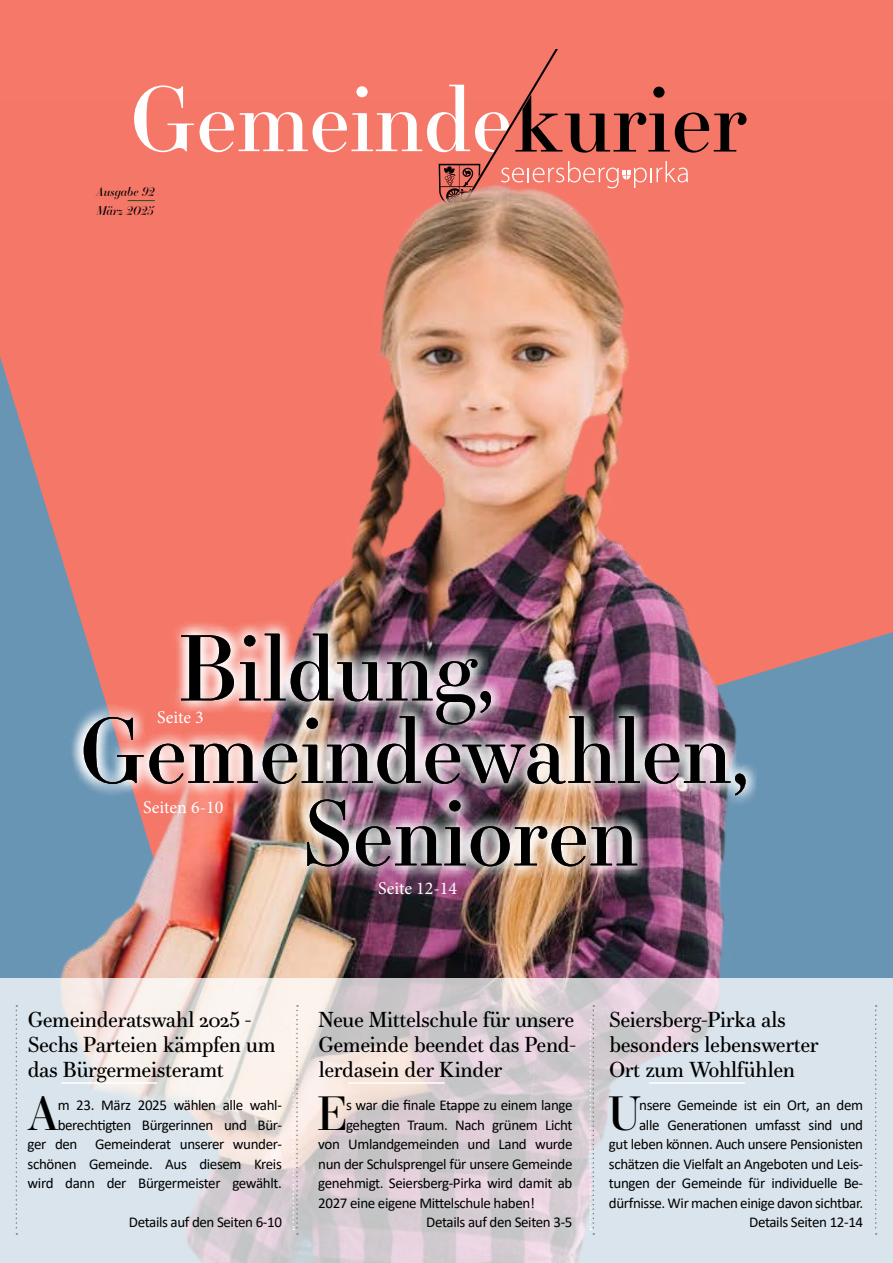
<style>
.page{position:relative;width:893px;height:1263px;background:#fff}
.page>*{position:absolute;margin:0;border:0;box-sizing:border-box;transform-origin:0 0}
.t1{font:88.5px "Essonnes Display";color:#000}
.t2{font:45.75px "Essonnes Display";color:#000}
.t3{font:21px/25.2px "Essonnes Text";letter-spacing:-.02em;color:#000}
.t4{font:18px "Minion Pro";color:#fff}
.t5{font:15px/19.5px "Calibri";letter-spacing:-.025em;color:#000;text-align:right}
.t6{font:italic 12px/19.5px "Essonnes Headline";color:#000}
</style>
<div class="page">
<div style="left:0;top:0;width:893px;height:101px;background:#f67869"></div>
<svg style="left:134px;top:85px;width:60px;height:16px"></svg>
<div style="left:200px;top:49px;width:546px;height:52px;background:#f67869"></div>
<img style="left:0;top:101px;width:893px;height:877px">
<svg style="left:0;top:978px;width:893px;height:285px;background:#dcdbe0"></svg>
<hr style="left:61px;top:1082px;width:96px;height:2px;background:#fff">
<hr style="left:348px;top:1082px;width:96px;height:2px;background:#fff">
<hr style="left:649px;top:1082px;width:96px;height:2px;background:#fff">
<svg style="left:293px;top:1005px;width:5px;height:230px"></svg>
<svg style="left:16px;top:1005px;width:1px;height:230px"></svg>
<svg style="left:590px;top:1005px;width:4px;height:230px"></svg>
<svg style="left:875px;top:1005px;width:2px;height:230px"></svg>
<img style="left:70px;top:620px;width:689px;height:260px">
<p class="t6" style="left:97px;top:181px;width:60px">Ausgabe 92<br>März 2025</p>
<h1 class="t1" style="left:179px;top:606px;width:318px">Bildung,</h1>
<p class="t4" style="left:157px;top:705px;width:48px">Seite 3</p>
<h1 class="t1" style="left:80px;top:689px;width:671px">Gemeindewahlen,</h1>
<h1 class="t1" style="left:303px;top:771px;width:337px">Senioren</h1>
<p class="t4" style="left:143px;top:795px;width:82px">Seiten 6-10</p>
<p class="t4" style="left:378px;top:876px;width:81px">Seite 12-14</p>
<h3 class="t3" style="left:28px;top:1006px;width:249px">Gemeinderatswahl 2025 -<br>Sechs Parteien kämpfen um das Bürgermeisteramt</h3>
<h3 class="t3" style="left:318px;top:1006px;width:259px;text-align:justify">Neue Mittelschule für unsere Gemeinde beendet das Pend&shy;lerdasein der Kinder</h3>
<h3 class="t3" style="left:609px;top:1006px;width:211px">Seiersberg-Pirka als besonders lebenswerter<br>Ort zum Wohlfühlen</h3>
<h2 class="t2" style="left:28px;top:1081px;width:33px">A</h2>
<p class="t5" style="left:28px;top:1095px;width:256px">m 23. März 2025 wählen alle wahl&shy;berechtigten Bürgerinnen und Bür-<br>ger den Gemeinderat unserer wunder&shy;schönen Gemeinde. Aus diesem Kreis wird dann der Bürgermeister gewählt.</p>
<p class="t5" style="left:129px;top:1212px;width:154px">Details auf den Seiten 6-10</p>
<h2 class="t2" style="left:317px;top:1081px;width:32px">E</h2>
<p class="t5" style="left:346px;top:1095px;width:228px">s war die finale Etappe zu einem lange</p>
<p class="t5" style="left:346px;top:1115px;width:228px">gehegten Traum. Nach grünem Licht</p>
<p class="t5" style="left:318px;top:1134px;width:256px">von Umlandgemeinden und Land wurde</p>
<p class="t5" style="left:318px;top:1154px;width:256px">nun der Schulsprengel für unsere Gemeinde</p>
<p class="t5" style="left:318px;top:1173px;width:256px">genehmigt. Seiersberg-Pirka wird damit ab</p>
<p class="t5" style="left:318px;top:1193px;width:218px">2027 eine eigene Mittelschule haben!</p>
<p class="t5" style="left:426px;top:1212px;width:148px">Details auf den Seiten 3-5</p>
<h2 class="t2" style="left:608px;top:1081px;width:34px">U</h2>
<p class="t5" style="left:609px;top:1095px;width:256px">nsere Gemeinde ist ein Ort, an dem<br>alle Generationen umfasst sind und<br>gut leben können. Auch unsere Pensionisten schätzen die Vielfalt an Angeboten und Leis&shy;tungen der Gemeinde für individuelle Be&shy;dürfnisse. Wir machen einige davon sichtbar.<br>Details Seiten 12-14</p>
</div>
